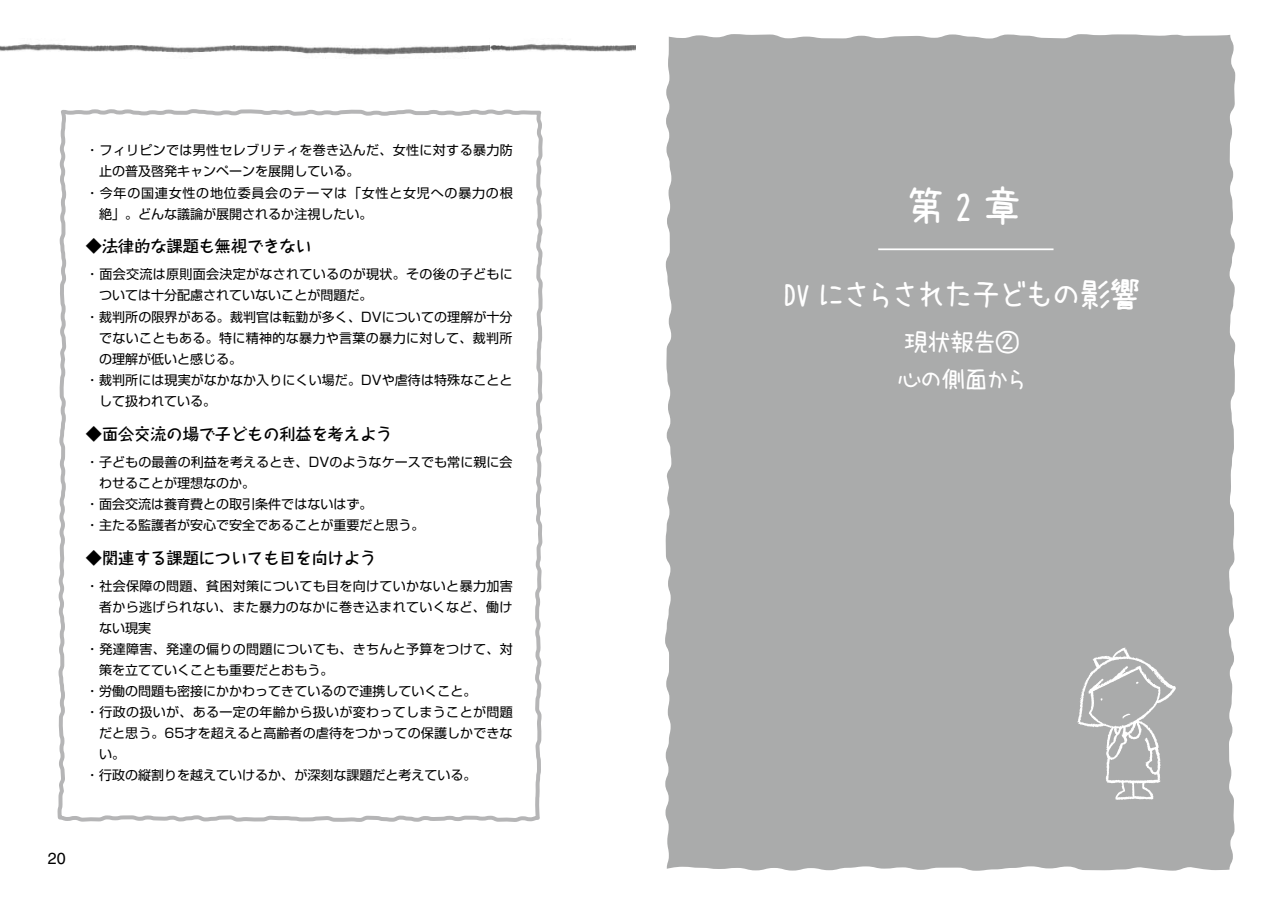
<style>
.page{position:relative;width:1270px;height:903px;background:#fff}
.page>*{position:absolute;margin:0;border:0;box-sizing:border-box;transform-origin:0 0}
.t1{font:40.95px "uzura font";color:#fff}
.t2{font:32.2px "uzura font";letter-spacing:-.16em;color:#fff}
.t3{font:24.85px/36.4px "uzura font";letter-spacing:-.095em;color:#fff}
.t4{font:700 16.1px "Taka Hand Std De";color:#000}
.t5{font:16.1px "Helvetica LT Std";color:#000}
.t6{font:12.95px "Shin Go Pro";letter-spacing:.005em;color:#000}
.t7{font:12.95px "Shin Go Pro";letter-spacing:.025em;color:#000}
.t8{font:12.95px "Shin Go Pro";letter-spacing:.06em;color:#000}
</style>
<div class="page">
<img style="left:0;top:43px;width:491px;height:12px">
<img style="left:491px;top:43px;width:144px;height:9px">
<svg style="left:57px;top:109px;width:486px;height:713px"></svg>
<div style="left:665px;top:34px;width:570px;height:837px;background:#aaabab"></div>
<hr style="left:878px;top:248px;width:175px;height:2px;background:#fff">
<svg style="left:1076px;top:647px;width:100px;height:153px;background:#b5b6b6"></svg>
<p class="t7" style="left:86px;top:140px;width:428px">・フィリピンでは男性セレブリティを巻き込んだ、女性に対する暴力防</p>
<p class="t6" style="left:99px;top:161px;width:262px">止の普及啓発キャンペーンを展開している。</p>
<p class="t8" style="left:86px;top:182px;width:428px">・今年の国連女性の地位委員会のテーマは「女性と女児への暴力の根</p>
<p class="t6" style="left:99px;top:203px;width:275px">絶」。どんな議論が展開されるか注視したい。</p>
<p class="t4" style="left:86px;top:235px;width:227px">◆法律的な課題も無視できない</p>
<p class="t7" style="left:86px;top:264px;width:428px">・面会交流は原則面会決定がなされているのが現状。その後の子どもに</p>
<p class="t6" style="left:99px;top:285px;width:275px">ついては十分配慮されていないことが問題だ。</p>
<p class="t6" style="left:86px;top:306px;width:428px">・裁判所の限界がある。裁判官は転勤が多く、DVについての理解が十分</p>
<p class="t7" style="left:99px;top:327px;width:415px">でないこともある。特に精神的な暴力や言葉の暴力に対して、裁判所</p>
<p class="t6" style="left:99px;top:348px;width:145px">の理解が低いと感じる。</p>
<p class="t6" style="left:86px;top:369px;width:428px">・裁判所には現実がなかなか入りにくい場だ。DVや虐待は特殊なことと</p>
<p class="t6" style="left:99px;top:390px;width:119px">して扱われている。</p>
<p class="t4" style="left:86px;top:422px;width:308px">◆面会交流の場で子どもの利益を考えよう</p>
<p class="t6" style="left:86px;top:451px;width:428px">・子どもの最善の利益を考えるとき、DVのようなケースでも常に親に会</p>
<p class="t6" style="left:99px;top:472px;width:158px">わせることが理想なのか。</p>
<p class="t6" style="left:86px;top:493px;width:288px">・面会交流は養育費との取引条件ではないはず。</p>
<p class="t6" style="left:86px;top:514px;width:340px">・主たる監護者が安心で安全であることが重要だと思う。</p>
<p class="t4" style="left:86px;top:546px;width:292px">◆関連する課題についても目を向けよう</p>
<p class="t7" style="left:86px;top:575px;width:428px">・社会保障の問題、貧困対策についても目を向けていかないと暴力加害</p>
<p class="t7" style="left:99px;top:596px;width:415px">者から逃げられない、また暴力のなかに巻き込まれていくなど、働け</p>
<p class="t6" style="left:99px;top:617px;width:54px">ない現実</p>
<p class="t7" style="left:86px;top:638px;width:428px">・発達障害、発達の偏りの問題についても、きちんと予算をつけて、対</p>
<p class="t6" style="left:99px;top:659px;width:236px">策を立てていくことも重要だとおもう。</p>
<p class="t6" style="left:86px;top:680px;width:392px">・労働の問題も密接にかかわってきているので連携していくこと。</p>
<p class="t7" style="left:86px;top:702px;width:428px">・行政の扱いが、ある一定の年齢から扱いが変わってしまうことが問題</p>
<p class="t6" style="left:99px;top:723px;width:415px">だと思う。65才を超えると高齢者の虐待をつかっての保護しかできな</p>
<p class="t6" style="left:99px;top:744px;width:28px">い。</p>
<p class="t6" style="left:86px;top:765px;width:392px">・行政の縦割りを越えていけるか、が深刻な課題だと考えている。</p>
<p class="t5" style="left:48px;top:849px;width:19px">20</p>
<h1 class="t1" style="left:905px;top:186px;width:119px">第2章</h1>
<h2 class="t2" style="left:782px;top:278px;width:361px">DV にさらされた子どもの影響</h2>
<h3 class="t3" style="left:897px;top:324px;width:134px">現状報告②心の側面から</h3>
</div>
